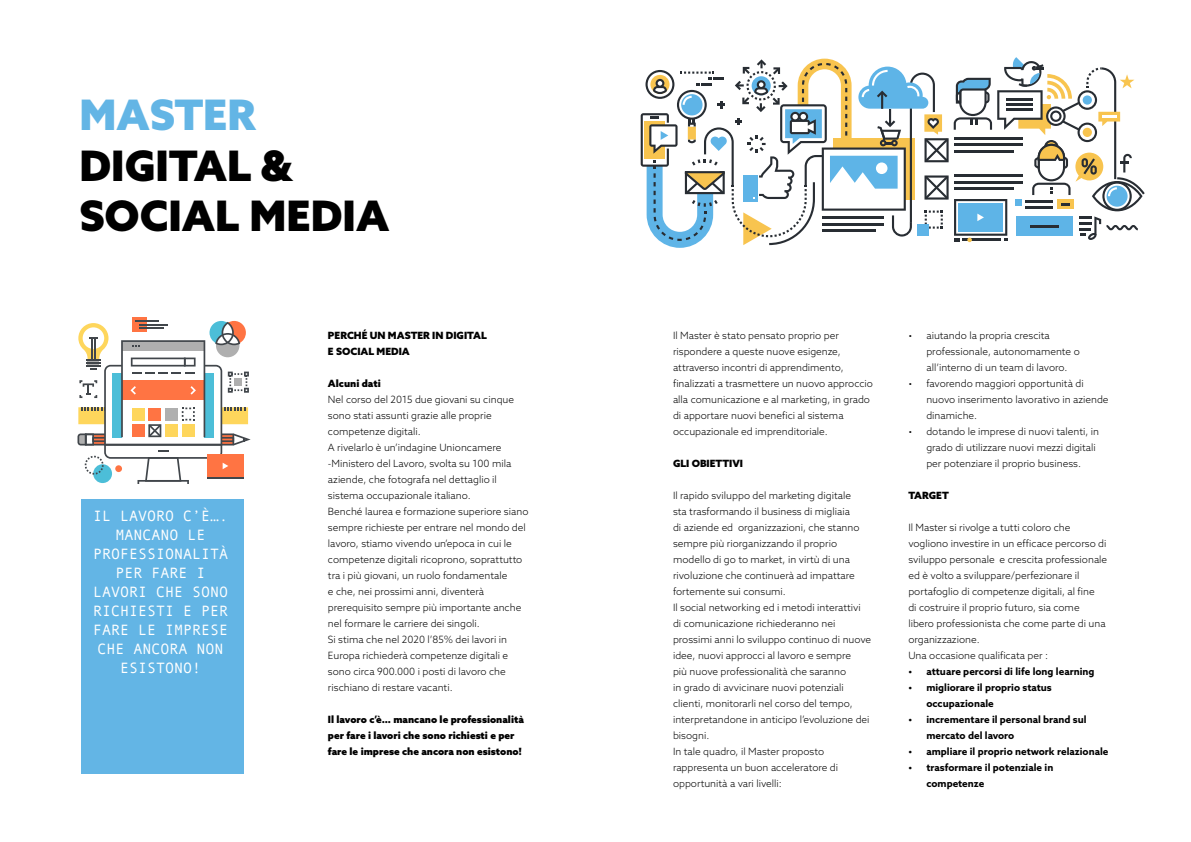
<style>
.page{position:relative;width:1191px;height:842px;background:#fff}
.page>*{position:absolute;margin:0;border:0;box-sizing:border-box;transform-origin:0 0}
.t1{font:900 42px/50.4px "Azo Sans";color:#000}
.t2{font:900 42px "Azo Sans";color:#63b5e5}
.t3{font:15px/19px "Andale Mono";color:#fff;text-align:center}
.t4{font:300 10px/16px "Azo Sans";color:#000}
.t5{font:700 10px/16px "Azo Sans";color:#000}
.t6{font:900 10px/16px "Azo Sans";color:#000}
</style>
<div class="page">
<div style="left:81px;top:499px;width:163px;height:275px;background:#63b5e5"></div>
<svg style="left:132px;top:318px;width:15px;height:3px"></svg>
<svg style="left:78px;top:321px;width:173px;height:162px"></svg>
<svg style="left:640px;top:57px;width:504px;height:191px"></svg>
<h1 class="t2" style="left:79px;top:87px;width:177px">MASTER</h1>
<h1 class="t1" style="left:79px;top:140px;width:311px">DIGITAL &amp;<br>SOCIAL MEDIA</h1>
<h2 class="t3" style="left:93px;top:505px;width:137px">IL LAVORO C’È….<br>MANCANO LE<br>PROFESSIONALITÀ<br>PER FARE I<br>LAVORI CHE SONO<br>RICHIESTI E PER<br>FARE LE IMPRESE<br>CHE ANCORA NON<br>ESISTONO!</h2>
<p class="t6" style="left:328px;top:327px;width:160px">PERCHÉ UN MASTER IN DIGITAL<br>E SOCIAL MEDIA</p>
<p class="t6" style="left:328px;top:375px;width:54px">Alcuni dati</p>
<p class="t4" style="left:328px;top:391px;width:202px">Nel corso del 2015 due giovani su cinque sono stati assunti grazie alle proprie competenze digitali.<br>A rivelarlo è un’indagine Unioncamere -Ministero del Lavoro, svolta su 100 mila aziende, che fotografa nel dettaglio il sistema occupazionale italiano.<br>Benché laurea e formazione superiore siano sempre richieste per entrare nel mondo del lavoro, stiamo vivendo un’epoca in cui le competenze digitali ricoprono, soprattutto tra i più giovani, un ruolo fondamentale<br>e che, nei prossimi anni, diventerà prerequisito sempre più importante anche nel formare le carriere dei singoli.<br>Si stima che nel 2020 l’85% dei lavori in Europa richiederà competenze digitali e sono circa 900.000 i posti di lavoro che rischiano di restare vacanti.</p>
<p class="t6" style="left:328px;top:711px;width:197px">Il lavoro c’è… mancano le professionalità per fare i lavori che sono richiesti e per fare le imprese che ancora non esistono!</p>
<p class="t4" style="left:673px;top:327px;width:201px">Il Master è stato pensato proprio per rispondere a queste nuove esigenze, attraverso incontri di apprendimento, finalizzati a trasmettere un nuovo approccio alla comunicazione e al marketing, in grado di apportare nuovi benefici al sistema occupazionale ed imprenditoriale.</p>
<p class="t6" style="left:673px;top:455px;width:72px">GLI OBIETTIVI</p>
<p class="t4" style="left:673px;top:487px;width:200px">Il rapido sviluppo del marketing digitale<br>sta trasformando il business di migliaia<br>di aziende ed organizzazioni, che stanno sempre più riorganizzando il proprio modello di go to market, in virtù di una rivoluzione che continuerà ad impattare fortemente sui consumi.<br>Il social networking ed i metodi interattivi di comunicazione richiederanno nei prossimi anni lo sviluppo continuo di nuove idee, nuovi approcci al lavoro e sempre<br>più nuove professionalità che saranno<br>in grado di avvicinare nuovi potenziali clienti, monitorarli nel corso del tempo, interpretandone in anticipo l’evoluzione dei bisogni.<br>In tale quadro, il Master proposto rappresenta un buon acceleratore di opportunità a vari livelli:</p>
<p class="t4" style="left:926px;top:328px;width:155px;text-indent:-18px">• aiutando la propria crescita professionale, autonomamente o all’interno di un team di lavoro.</p>
<p class="t4" style="left:926px;top:376px;width:184px;text-indent:-18px">• favorendo maggiori opportunità di nuovo inserimento lavorativo in aziende dinamiche.</p>
<p class="t4" style="left:926px;top:424px;width:174px;text-indent:-18px">• dotando le imprese di nuovi talenti, in grado di utilizzare nuovi mezzi digitali per potenziare il proprio business.</p>
<p class="t6" style="left:908px;top:487px;width:42px">TARGET</p>
<p class="t4" style="left:908px;top:520px;width:200px">Il Master si rivolge a tutti coloro che vogliono investire in un efficace percorso di sviluppo personale e crescita professionale ed è volto a sviluppare/perfezionare il portafoglio di competenze digitali, al fine<br>di costruire il proprio futuro, sia come libero professionista che come parte di una organizzazione.<br>Una occasione qualificata per :</p>
<p class="t5" style="left:908px;top:663px;width:188px">• attuare percorsi di life long learning</p>
<p class="t5" style="left:926px;top:679px;width:127px;text-indent:-18px">• migliorare il proprio status occupazionale</p>
<p class="t5" style="left:926px;top:711px;width:162px;text-indent:-18px">• incrementare il personal brand sul mercato del lavoro</p>
<p class="t5" style="left:908px;top:743px;width:202px">• ampliare il proprio network relazionale</p>
<p class="t5" style="left:926px;top:759px;width:128px;text-indent:-18px">• trasformare il potenziale in competenze</p>
</div>
